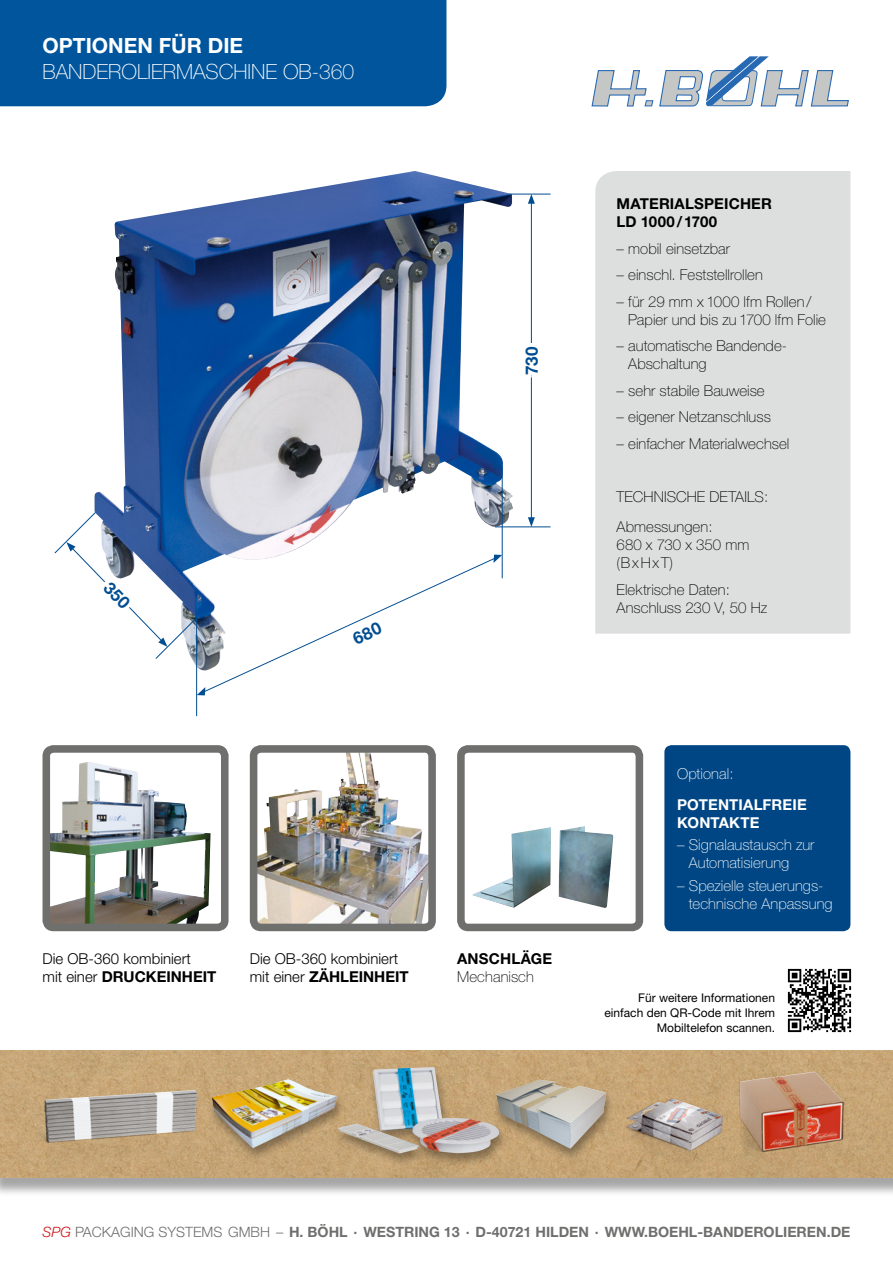
<style>
.page{position:relative;width:893px;height:1263px;background:#fff}
.page>*{position:absolute;margin:0;border:0;box-sizing:border-box;transform-origin:0 0}
.t1{font:100 21px "Helvetica Neue";color:#fff}
.t2{font:700 21px "Helvetica Neue";color:#fff}
.t3{font:700 17.1px "Helvetica Neue";color:#004d91}
.t4{font:100 15px/18px "Helvetica Neue";letter-spacing:.005em;color:#000}
.t5{font:100 15px/18px "Helvetica Neue";letter-spacing:.005em;color:#fff}
.t6{font:300 15px/18px "Helvetica Neue";color:#000}
.t7{font:700 15px/18px "Helvetica Neue";letter-spacing:.015em;color:#000}
.t8{font:700 15px/18px "Helvetica Neue";letter-spacing:.005em;color:#fff}
.t9{font:700 14.25px "Helvetica Neue";color:#6f6f6e}
.t10{font:12px/15px "Helvetica Neue";color:#000;text-align:right}
.s1{font-weight:700}
.s2{font-weight:300;font-style:italic;color:#cd1316}
.s3{font-weight:300}
</style>
<div class="page">
<div style="left:595px;top:171px;width:255px;height:463px;background:#dddede"></div>
<div style="left:0;top:1052px;width:893px;height:145px;background:#000;opacity:.35"></div>
<img style="left:0;top:1050px;width:663px;height:128px">
<div style="left:0;top:0;width:446px;height:106px;background:#00559d"></div>
<img style="left:259px;top:754px;width:168px;height:168px">
<div style="left:250px;top:745px;width:186px;height:186px;border:8px solid #6f6f6e;border-radius:7px"></div>
<img style="left:52px;top:762px;width:159px;height:160px">
<div style="left:43px;top:745px;width:186px;height:186px;border:8px solid #6f6f6e;border-radius:7px"></div>
<img style="left:472px;top:826px;width:141px;height:82px">
<div style="left:457px;top:745px;width:186px;height:186px;border:8px solid #6f6f6e;border-radius:7px"></div>
<div style="left:664px;top:745px;width:186px;height:186px;background:#004684;border-radius:7px"></div>
<img style="left:11px;top:1050px;width:251px;height:147px">
<img style="left:45px;top:1090px;width:152px;height:52px">
<img style="left:663px;top:1050px;width:230px;height:147px">
<img style="left:740px;top:1072px;width:104px;height:80px">
<div style="left:333px;top:1066px;width:176px;height:102px;background:#000;opacity:.35"></div>
<img style="left:338px;top:1067px;width:163px;height:86px">
<img style="left:601px;top:1081px;width:143px;height:95px">
<img style="left:627px;top:1098px;width:96px;height:53px">
<div style="left:206px;top:1078px;width:141px;height:84px;background:#000;opacity:.35"></div>
<img style="left:212px;top:1079px;width:125px;height:69px">
<div style="left:491px;top:1078px;width:125px;height:85px;background:#000;opacity:.35"></div>
<img style="left:496px;top:1079px;width:110px;height:70px">
<svg style="left:591px;top:56px;width:258px;height:51px"></svg>
<img style="left:787px;top:968px;width:65px;height:65px">
<img style="left:94px;top:171px;width:419px;height:499px">
<hr style="left:502px;top:467px;width:1px;height:111px;background:#004d91">
<hr style="left:196px;top:616px;width:1px;height:100px;background:#004d91">
<svg style="left:202px;top:525px;width:295px;height:167px"></svg>
<svg style="left:197px;top:687px;width:8px;height:13px"></svg>
<svg style="left:493px;top:550px;width:9px;height:13px"></svg>
<hr style="left:531px;top:201px;width:1px;height:319px;background:#004d91">
<svg style="left:528px;top:517px;width:7px;height:9px"></svg>
<svg style="left:528px;top:195px;width:7px;height:9px"></svg>
<svg style="left:530px;top:340px;width:2px;height:81px"></svg>
<hr style="left:510px;top:194px;width:41px;height:1px;background:#004d91">
<hr style="left:495px;top:526px;width:56px;height:1px;background:#004d91">
<svg style="left:344px;top:614px;width:46px;height:78px"></svg>
<svg style="left:54px;top:511px;width:144px;height:149px"></svg>
<h1 class="t2" style="left:43px;top:33px;width:202px">OPTIONEN FÜR DIE</h1>
<h1 class="t1" style="left:43px;top:59px;width:313px">BANDEROLIERMASCHINE OB-360</h1>
<p class="t3" style="left:521px;top:375px;width:30px;rotate:-90deg">730</p>
<p class="t7" style="left:617px;top:194px;width:157px">MATERIALSPEICHER<br>LD 1000/1700</p>
<p class="t4" style="left:617px;top:239px;width:115px">– mobil einsetzbar</p>
<p class="t4" style="left:617px;top:266px;width:148px">– einschl. Feststellrollen</p>
<p class="t4" style="left:628px;top:292px;width:199px;text-indent:-12px">– für 29 mm x 1000 lfm Rollen/<br>Papier und bis zu 1700 lfm Folie</p>
<p class="t4" style="left:628px;top:337px;width:160px;text-indent:-12px">– automatische Bandende-<br>Abschaltung</p>
<p class="t4" style="left:617px;top:381px;width:150px">– sehr stabile Bauweise</p>
<p class="t4" style="left:617px;top:408px;width:156px">– eigener Netzanschluss</p>
<p class="t4" style="left:617px;top:434px;width:174px">– einfacher Materialwechsel</p>
<p class="t4" style="left:617px;top:481px;width:153px;line-height:30.8px">TECHNISCHE DETAILS:<br>Abmessungen:</p>
<p class="t4" style="left:617px;top:536px;width:134px">680 x 730 x 350 mm (BxHxT)</p>
<p class="t4" style="left:617px;top:581px;width:152px">Elektrische Daten:<br>Anschluss 230 V, 50 Hz</p>
<p class="t6" style="left:43px;top:950px;width:175px">Die OB-360 kombiniert<br>mit einer <span class="s1">DRUCKEINHEIT</span></p>
<p class="t6" style="left:250px;top:950px;width:160px">Die OB-360 kombiniert mit einer <span class="s1">ZÄHLEINHEIT</span></p>
<p class="t7" style="left:457px;top:949px;width:97px">ANSCHLÄGE</p>
<p class="t4" style="left:457px;top:968px;width:78px">Mechanisch</p>
<p class="t5" style="left:677px;top:765px;width:58px">Optional:</p>
<p class="t8" style="left:677px;top:795px;width:131px">POTENTIALFREIE<br>KONTAKTE</p>
<p class="t5" style="left:689px;top:836px;width:127px;text-indent:-12px">– Signalaustausch zur<br>Automatisierung</p>
<p class="t5" style="left:689px;top:876px;width:145px;text-indent:-12px">– Spezielle steuerungs&shy;technische Anpassung</p>
<p class="t10" style="left:604px;top:990px;width:172px">Für weitere Informationen einfach den QR-Code mit Ihrem<br>Mobiltelefon scannen.</p>
<p class="t9" style="left:43px;top:1223px;width:809px"><span class="s2">SPG</span> <span class="s3">PACKAGING SYSTEMS GMBH –</span> H. BÖHL · WESTRING 13 · D-40721 HILDEN · WWW.BOEHL-BANDEROLIEREN.DE</p>
</div>
